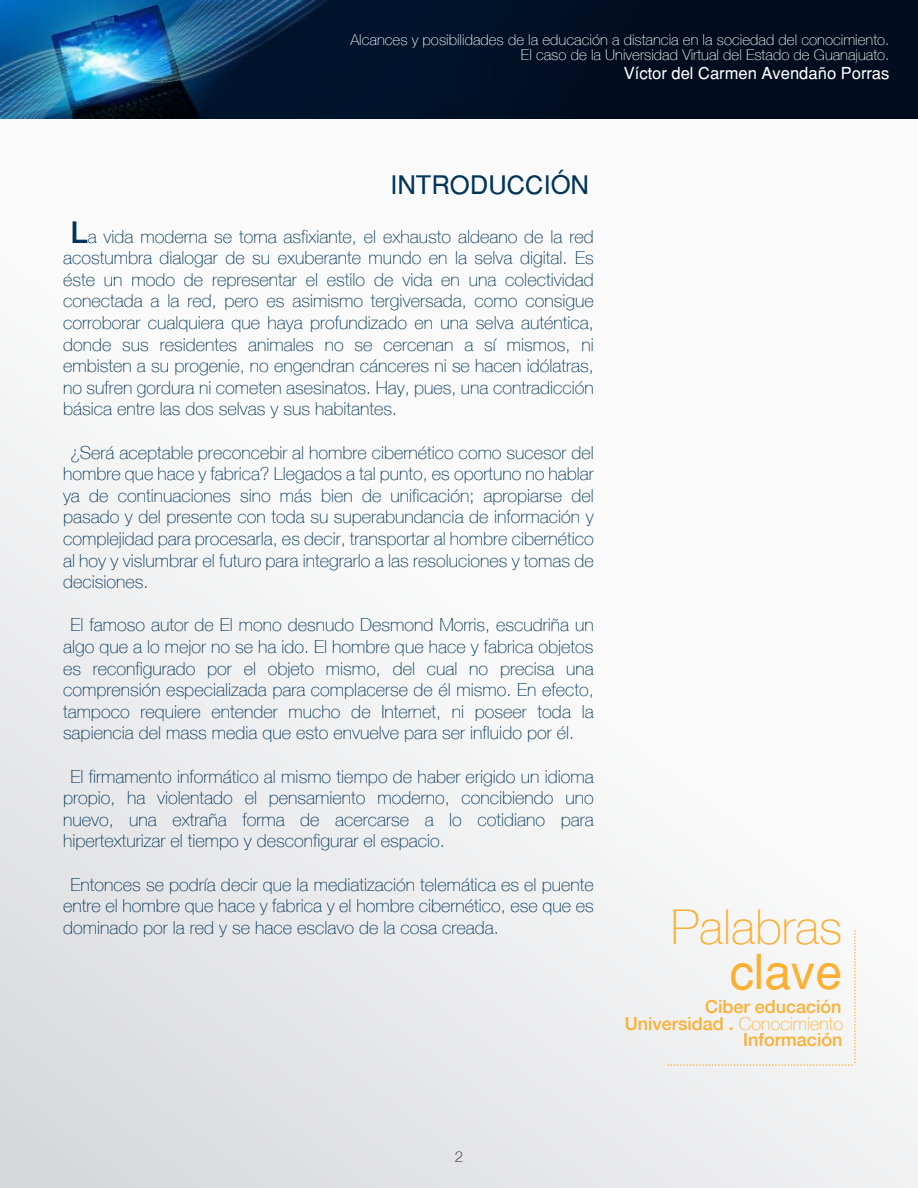
<style>
.page{position:relative;width:918px;height:1188px;background:#fff}
.page>*{position:absolute;margin:0;border:0;box-sizing:border-box;transform-origin:0 0}
.t1{font:100 48px "Helve Nue";color:#fbb034}
.t2{font:48px "Helvetica";color:#fbb034}
.t3{font:25.5px "Helvetica";color:#003458}
.t4{font:100 18px/21.6px "Helve Nue";color:#003458;text-align:justify}
.t5{font:500 18px/16.5px "Helvetica 65";color:#fbb034;text-align:right}
.t6{font:16.5px "Helvetica";color:#fff}
.t7{font:100 15px/15px "Helve Nue";color:#fff;text-align:right}
.t8{font:100 15px "Helve Nue";color:#201813}
.s1{font-family:"Helvetica 65";font-weight:500;font-size:30px}
.s2{font-family:"Helve Nue";font-weight:100}
</style>
<div class="page">
<div style="left:0;top:3px;width:918px;height:1185px;background:linear-gradient(to bottom,#fff,#e6e6e8)"></div>
<div style="left:666px;top:931px;width:190px;height:135px;background:#f3f4f4"></div>
<img style="left:0;top:0;width:918px;height:118px">
<p class="t7" style="left:350px;top:32px;width:541px">Alcances y posibilidades de la educación a distancia en la sociedad del conocimiento.<br>El caso de la Universidad Virtual del Estado de Guanajuato.</p>
<p class="t6" style="left:624px;top:64px;width:267px">Víctor del Carmen Avendaño Porras</p>
<h2 class="t3" style="left:390px;top:169px;width:200px">INTRODUCCIÓN</h2>
<p class="t4" style="left:63px;top:225px;width:532px;text-indent:7px"><span class="s1">L</span>a vida moderna se torna asfixiante, el exhausto aldeano de la red acostumbra dialogar de su exuberante mundo en la selva digital. Es éste un modo de representar el estilo de vida en una colectividad conectada a la red, pero es asimismo tergiversada, como consigue corroborar cualquiera que haya profundizado en una selva auténtica, donde sus residentes animales no se cercenan a sí mismos, ni embisten a su progenie, no engendran cánceres ni se hacen idólatras, no sufren gordura ni cometen asesinatos. Hay, pues, una contradicción básica entre las dos selvas y sus habitantes.</p>
<p class="t4" style="left:63px;top:441px;width:532px;text-indent:8px">¿Será aceptable preconcebir al hombre cibernético como sucesor del hombre que hace y fabrica? Llegados a tal punto, es oportuno no hablar ya de continuaciones sino más bien de unificación; apropiarse del pasado y del presente con toda su superabundancia de información y complejidad para procesarla, es decir, transportar al hombre cibernético al hoy y vislumbrar el futuro para integrarlo a las resoluciones y tomas de decisiones.</p>
<p class="t4" style="left:63px;top:614px;width:532px;text-indent:8px">El famoso autor de El mono desnudo Desmond Morris, escudriña un algo que a lo mejor no se ha ido. El hombre que hace y fabrica objetos es reconfigurado por el objeto mismo, del cual no precisa una comprensión especializada para complacerse de él mismo. En efecto, tampoco requiere entender mucho de Internet, ni poseer toda la sapiencia del mass media que esto envuelve para ser influido por él.</p>
<p class="t4" style="left:63px;top:765px;width:532px;text-indent:8px">El firmamento informático al mismo tiempo de haber erigido un idioma propio, ha violentado el pensamiento moderno, concibiendo uno nuevo, una extraña forma de acercarse a lo cotidiano para hipertexturizar el tiempo y desconfigurar el espacio.</p>
<p class="t4" style="left:63px;top:873px;width:532px;text-indent:8px">Entonces se podría decir que la mediatización telemática es el puente entre el hombre que hace y fabrica y el hombre cibernético, ese que es dominado por la red y se hace esclavo de la cosa creada.</p>
<h1 class="t1" style="left:671px;top:897px;width:173px">Palabras</h1>
<h1 class="t2" style="left:730px;top:943px;width:114px">clave</h1>
<p class="t5" style="left:625px;top:998px;width:220px">Ciber educación<br>Universidad . <span class="s2">Conocimiento<br></span>Información</p>
<p class="t8" style="left:455px;top:1148px;width:10px">2</p>
</div>
